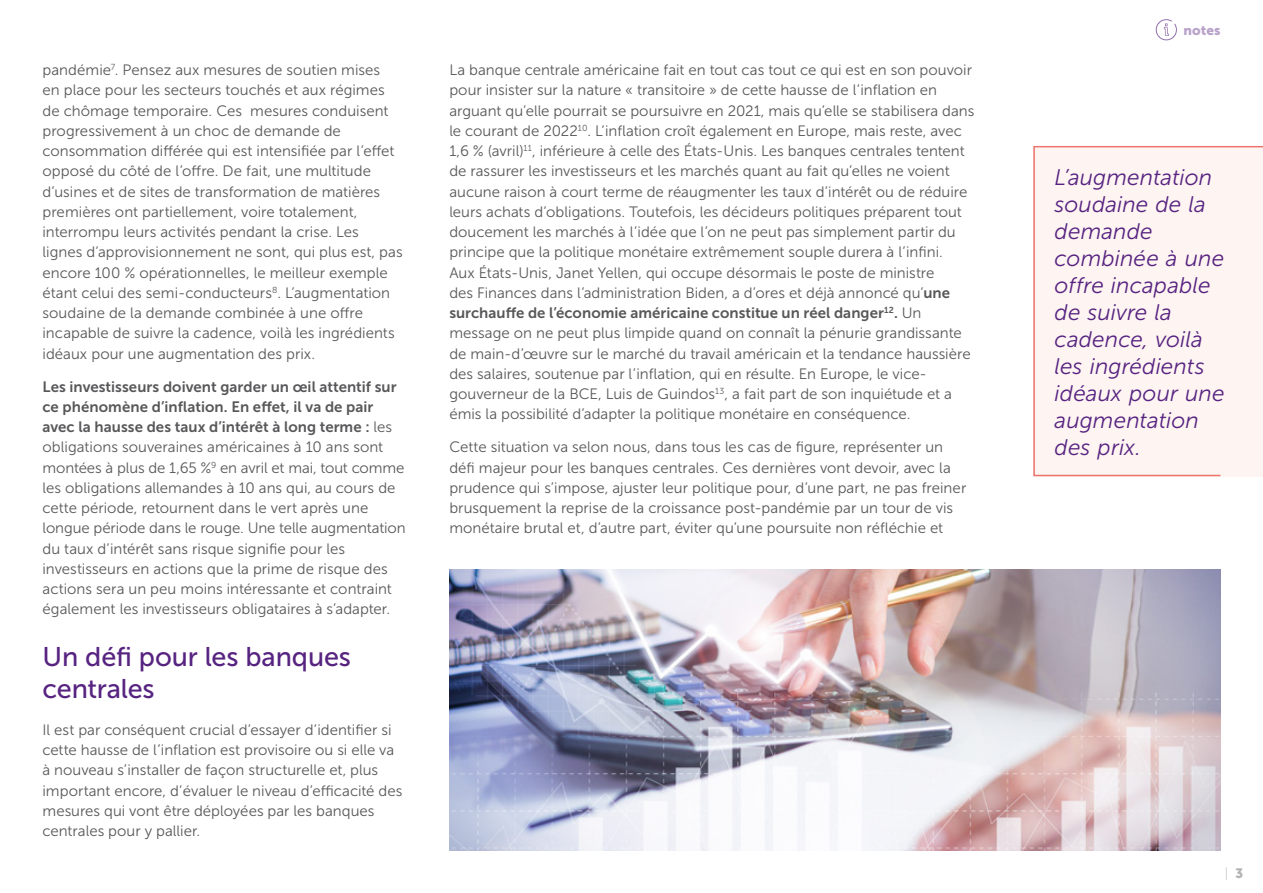
<style>
.page{position:relative;width:1263px;height:893px;background:#fff}
.page>*{position:absolute;margin:0;border:0;box-sizing:border-box;transform-origin:0 0}
.titre_c15{font:27px/31.5px "Museo Sans 500";letter-spacing:-.005em;color:#572381}
.Normal_e{font:italic 22.5px/27px "Museo Sans 300";letter-spacing:.005em;color:#572381}
.body_c_8_5_10_5{font:15px/20.2px "Museo Sans 300";color:#58585a}
.t1{font:13.5px "Museo Sans 900";letter-spacing:.005em;color:#b8a2ca}
.t2{font:13.5px "Museo Sans 100";color:#b1b3b4}
.s1{font-family:"Museo Sans 700"}
.s2{font-family:"Museo Sans 900"}
</style>
<div class="page">
<img style="left:449px;top:570px;width:771px;height:280px">
<div style="left:1033px;top:146px;width:230px;height:331px;background:#fef5f2"></div>
<svg style="left:1156px;top:19px;width:21px;height:21px"></svg>
<p class="body_c_8_5_10_5" style="left:43px;top:60px;width:362px">pandémie<sup>7</sup>. Pensez aux mesures de soutien mises<br>en place pour les secteurs touchés et aux régimes de chômage temporaire. Ces mesures conduisent progressivement à un choc de demande de consommation différée qui est intensifiée par l’effet opposé du côté de l’offre. De fait, une multitude d’usines et de sites de transformation de matières premières ont partiellement, voire totalement, interrompu leurs activités pendant la crise. Les<br>lignes d’approvisionnement ne sont, qui plus est, pas encore 100 % opérationnelles, le meilleur exemple étant celui des semi-conducteurs<sup>8</sup>. L’augmentation soudaine de la demande combinée à une offre incapable de suivre la cadence, voilà les ingrédients idéaux pour une augmentation des prix.</p>
<p class="body_c_8_5_10_5" style="left:43px;top:376px;width:365px"><span class="s1">Les investisseurs doivent garder un œil attentif sur ce phénomène d’inflation. En effet, il va de pair avec la hausse des taux d’intérêt à long terme :</span> les obligations souveraines américaines à 10 ans sont montées à plus de 1,65 %<sup>9</sup> en avril et mai, tout comme les obligations allemandes à 10 ans qui, au cours de cette période, retournent dans le vert après une longue période dans le rouge. Une telle augmentation du taux d’intérêt sans risque signifie pour les investisseurs en actions que la prime de risque des actions sera un peu moins intéressante et contraint également les investisseurs obligataires à s’adapter.</p>
<p class="titre_c15" style="left:43px;top:641px;width:310px">Un défi pour les banques centrales</p>
<p class="body_c_8_5_10_5" style="left:43px;top:720px;width:361px">Il est par conséquent crucial d’essayer d’identifier si cette hausse de l’inflation est provisoire ou si elle va à nouveau s’installer de façon structurelle et, plus important encore, d’évaluer le niveau d’efficacité des mesures qui vont être déployées par les banques centrales pour y pallier.</p>
<p class="body_c_8_5_10_5" style="left:449px;top:60px;width:527px">La banque centrale américaine fait en tout cas tout ce qui est en son pouvoir pour insister sur la nature « transitoire » de cette hausse de l’inflation en arguant qu’elle pourrait se poursuivre en 2021, mais qu’elle se stabilisera dans le courant de 2022<sup>10</sup>. L’inflation croît également en Europe, mais reste, avec 1,6 % (avril)<sup>11</sup>, inférieure à celle des États-Unis. Les banques centrales tentent de rassurer les investisseurs et les marchés quant au fait qu’elles ne voient aucune raison à court terme de réaugmenter les taux d’intérêt ou de réduire leurs achats d’obligations. Toutefois, les décideurs politiques préparent tout doucement les marchés à l’idée que l’on ne peut pas simplement partir du principe que la politique monétaire extrêmement souple durera à l’infini.<br>Aux États-Unis, Janet Yellen, qui occupe désormais le poste de ministre<br>des Finances dans l’administration Biden, a d’ores et déjà annoncé qu’<span class="s1">une surchauffe de l’économie américaine constitue un réel danger</span><sup>12</sup><span class="s1">.</span> Un message on ne peut plus limpide quand on connaît la pénurie grandissante de main-d’œuvre sur le marché du travail américain et la tendance haussière des salaires, soutenue par l’inflation, qui en résulte. En Europe, le vice&shy;gouverneur de la BCE, Luis de Guindos<sup>13</sup>, a fait part de son inquiétude et a émis la possibilité d’adapter la politique monétaire en conséquence.</p>
<p class="body_c_8_5_10_5" style="left:449px;top:437px;width:518px">Cette situation va selon nous, dans tous les cas de figure, représenter un défi majeur pour les banques centrales. Ces dernières vont devoir, avec la prudence qui s’impose, ajuster leur politique pour, d’une part, ne pas freiner brusquement la reprise de la croissance post-pandémie par un tour de vis monétaire brutal et, d’autre part, éviter qu’une poursuite non réfléchie et</p>
<p class="t1" style="left:1183px;top:22px;width:39px">notes</p>
<p class="Normal_e" style="left:1054px;top:164px;width:171px">L’augmentation soudaine de la demande combinée à une offre incapable de suivre la cadence, voilà les ingrédients idéaux pour une augmentation des prix.</p>
<p class="t2" style="left:1225px;top:866px;width:20px">| <span class="s2">3</span></p>
</div>
